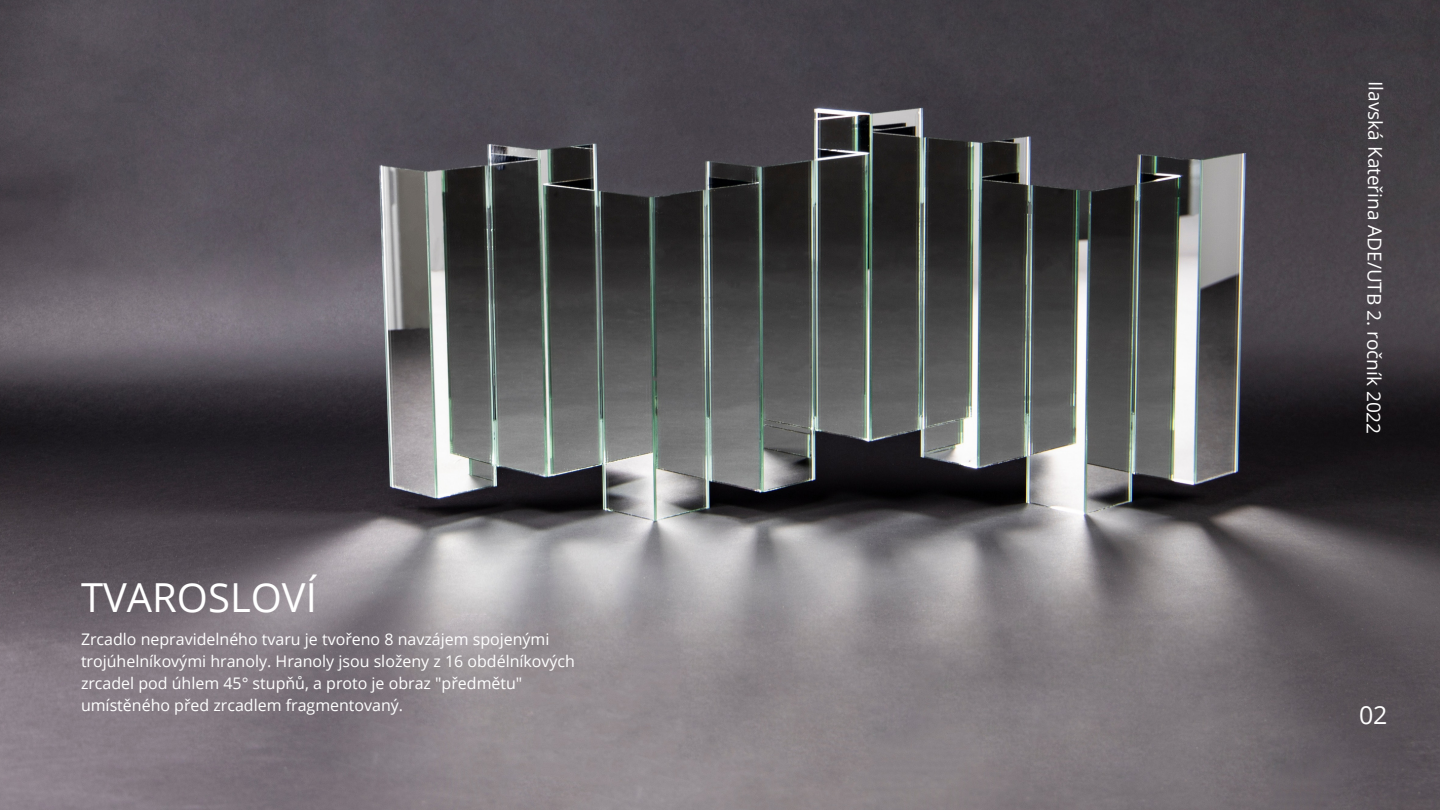
<style>
.page{position:relative;width:1440px;height:810px;background:#fff}
.page>*{position:absolute;margin:0;border:0;box-sizing:border-box;transform-origin:0 0}
.t1{font:40px "Open Sans";color:#fff}
.t2{font:25px "Open Sans";color:#fff}
.t3{font:19px "Open Sans";letter-spacing:-.005em;color:#fff}
.t4{font:16px/21.8px "Open Sans";color:#fff}
</style>
<div class="page">
<img style="left:0;top:0;width:1440px;height:810px">
<h1 class="t1" style="left:81px;top:569px;width:237px">TVAROSLOVÍ</h1>
<p class="t4" style="left:81px;top:628px;width:496px">Zrcadlo nepravidelného tvaru je tvořeno 8 navzájem spojenými trojúhelníkovými hranoly. Hranoly jsou složeny z 16 obdélníkových zrcadel pod úhlem 45° stupňů, a proto je obraz "předmětu" umístěného před zrcadlem fragmentovaný.</p>
<p class="t3" style="left:1388px;top:81px;width:355px;rotate:90deg">I al vská Kateř ni a ADE/UTB 2. ročn kí 2022</p>
<h2 class="t2" style="left:1359px;top:697px;width:30px">02</h2>
</div>
